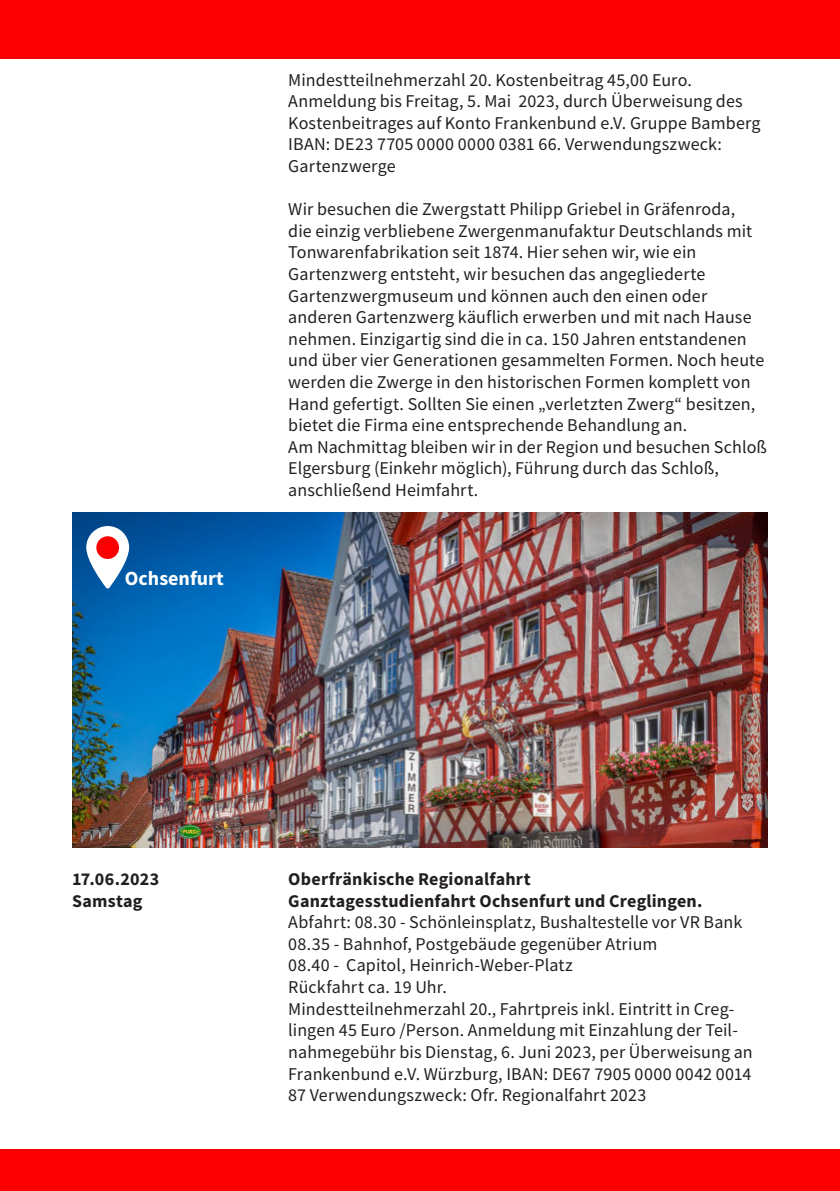
<style>
.page{position:relative;width:840px;height:1191px;background:#fff}
.page>*{position:absolute;margin:0;border:0;box-sizing:border-box;transform-origin:0 0}
.t1{font:700 20px "Source Sans Pro";color:#fff}
.t2{font:18px/21.6px "Source Sans Pro";letter-spacing:.005em;color:#231f20}
.t3{font:700 18px "Source Sans Pro";letter-spacing:.01em;color:#231f20}
</style>
<div class="page">
<div style="left:0;top:1149px;width:839px;height:42px;background:#fb0000"></div>
<div style="left:0;top:0;width:839px;height:59px;background:#fb0000"></div>
<img style="left:72px;top:512px;width:695px;height:336px">
<svg style="left:86px;top:526px;width:43px;height:62px"></svg>
<div style="left:96px;top:536px;width:23px;height:23px;background:#fb0000;border-radius:50%"></div>
<p class="t1" style="left:125px;top:570px;width:100px">Ochsenfurt</p>
<p class="t2" style="left:288px;top:69px;width:473px">Mindestteilnehmerzahl 20. Kostenbeitrag 45,00 Euro.<br>Anmeldung bis Freitag, 5. Mai 2023, durch Überweisung des Kostenbeitrages auf Konto Frankenbund e.V. Gruppe Bamberg IBAN: DE23 7705 0000 0000 0381 66. Verwendungs zweck:<br>Gartenzwerge</p>
<p class="t2" style="left:288px;top:199px;width:480px">Wir besuchen die Zwergstatt Philipp Griebel in Gräfenroda,<br>die einzig verbliebene Zwergenmanufaktur Deutschlands mit Tonwarenfabrikation seit 1874. Hier sehen wir, wie ein Gartenzwerg entsteht, wir besuchen das angegliederte Gartenzwergmuseum und können auch den einen oder anderen Gartenzwerg käuflich erwerben und mit nach Hause nehmen. Einzigartig sind die in ca. 150 Jahren entstandenen und über vier Generationen gesammelten Formen. Noch heute werden die Zwerge in den historischen Formen komplett von Hand gefertigt. Sollten Sie einen „verletzten Zwerg“ besitzen, bietet die Firma eine entsprechende Behandlung an.<br>Am Nachmittag bleiben wir in der Region und besuchen Schloß Elgersburg (Einkehr möglich), Führung durch das Schloß, anschließend Heimfahrt.</p>
<p class="t3" style="left:72px;top:871px;width:89px">17.06.2023</p>
<p class="t3" style="left:288px;top:871px;width:244px">Oberfränkische Regionalfahrt</p>
<p class="t3" style="left:72px;top:893px;width:72px">Samstag</p>
<p class="t3" style="left:288px;top:893px;width:415px">Ganztagesstudienfahrt Ochsenfurt und Creglingen.</p>
<p class="t2" style="left:288px;top:912px;width:465px">Abfahrt: 08.30 - Schönleinsplatz, Bushaltestelle vor VR Bank 08.35 - Bahnhof, Postgebäude gegenüber Atrium<br>08.40 - Capitol, Heinrich-Weber-Platz<br>Rückfahrt ca. 19 Uhr.<br>Mindestteilnehmerzahl 20., Fahrtpreis inkl. Eintritt in Creg&shy;lingen 45 Euro /Person. Anmeldung mit Einzahlung der Teil&shy;nahmegebühr bis Dienstag, 6. Juni 2023, per Überweisung an Frankenbund e.V. Würzburg, IBAN: DE67 7905 0000 0042 0014<br>87 Verwendungszweck: Ofr. Regionalfahrt 2023</p>
</div>
